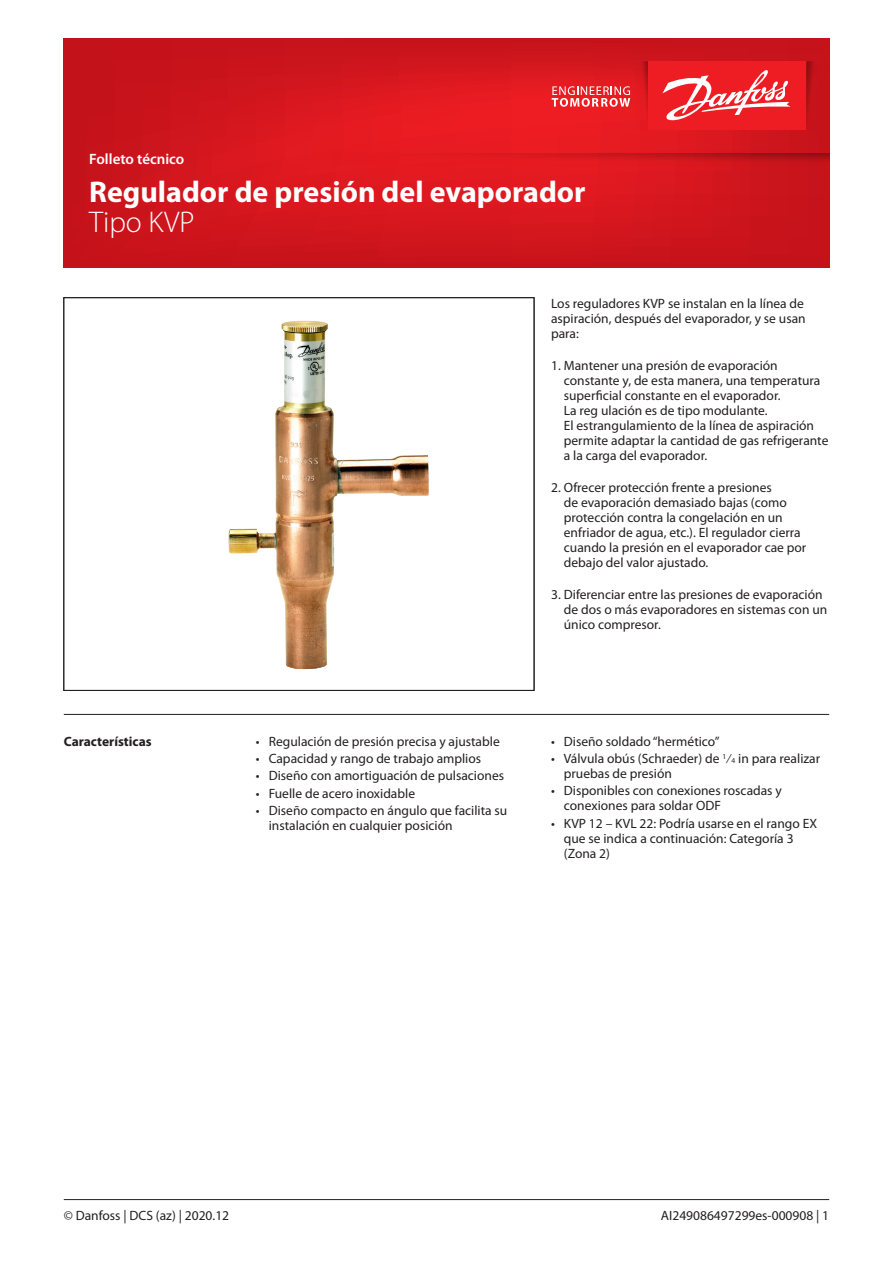
<style>
.page{position:relative;width:893px;height:1263px;background:#fff}
.page>*{position:absolute;margin:0;border:0;box-sizing:border-box;transform-origin:0 0}
.t1{font:700 30px "Myriad Pro";color:#fff}
.t2{font:300 30px "Myriad Pro";color:#fff}
.t3{font:600 15px "Myriad Pro";color:#fff}
.Normtext{font:13.5px/15px "Myriad Pro";color:#231f20}
.Normtext__bold{font:700 13.5px "Myriad Pro";color:#231f20}
.s1{font-size:7.35px}
</style>
<div class="page">
<svg style="left:64px;top:38px;width:765px;height:230px;background:#d3151d"></svg>
<svg style="left:806px;top:61px;width:13px;height:69px"></svg>
<svg style="left:636px;top:61px;width:12px;height:69px"></svg>
<div style="left:648px;top:61px;width:158px;height:69px;background:#ee1d23"></div>
<svg style="left:552px;top:86px;width:78px;height:21px;background:#f0696d"></svg>
<svg style="left:662px;top:70px;width:128px;height:51px"></svg>
<svg style="left:332px;top:153px;width:497px;height:13px;background:#d4171d"></svg>
<hr style="left:64px;top:1199px;width:765px;height:1px;background:#231f20">
<img style="left:229px;top:323px;width:200px;height:346px">
<hr style="left:64px;top:714px;width:765px;height:1px;background:#231f20">
<p class="t3" style="left:89px;top:151px;width:96px">Folleto técnico</p>
<h1 class="t1" style="left:89px;top:175px;width:498px">Regulador de presión del evaporador</h1>
<h1 class="t2" style="left:89px;top:206px;width:107px">Tipo KVP</h1>
<p class="Normtext__bold" style="left:64px;top:734px;width:89px">Características</p>
<p class="Normtext" style="left:256px;top:734px;width:245px">• Regulación de presión precisa y ajustable</p>
<p class="Normtext" style="left:256px;top:752px;width:227px">• Capacidad y rango de trabajo amplios</p>
<p class="Normtext" style="left:256px;top:769px;width:250px">• Diseño con amortiguación de pulsaciones</p>
<p class="Normtext" style="left:256px;top:786px;width:161px">• Fuelle de acero inoxidable</p>
<p class="Normtext" style="left:269px;top:803px;width:240px;text-indent:-13px">• Diseño compacto en ángulo que facilita su instalación en cualquier posición</p>
<p class="Normtext" style="left:551px;top:296px;width:256px">Los reguladores KVP se instalan en la línea de aspiración, después del evaporador, y se usan para:</p>
<p class="Normtext" style="left:564px;top:358px;width:266px;text-indent:-13px">1. Mantener una presión de evaporación constante y, de esta manera, una temperatura superficial constante en el evaporador.<br>La reg ulación es de tipo modulante.<br>El estrangulamiento de la línea de aspiración permite adaptar la cantidad de gas refrigerante a la carga del evaporador.</p>
<p class="Normtext" style="left:564px;top:480px;width:244px;text-indent:-13px">2. Ofrecer protección frente a presiones<br>de evaporación demasiado bajas (como protección contra la congelación en un enfriador de agua, etc.). El regulador cierra cuando la presión en el evaporador cae por debajo del valor ajustado.</p>
<p class="Normtext" style="left:564px;top:587px;width:265px;text-indent:-13px">3. Diferenciar entre las presiones de evaporación de dos o más evaporadores en sistemas con un único compresor.</p>
<p class="Normtext" style="left:551px;top:734px;width:170px">• Diseño soldado “hermético”</p>
<p class="Normtext" style="left:564px;top:752px;width:258px;text-indent:-13px">• Válvula obús (Schraeder) de <sup>1</sup>⁄<span class="s1">4</span> in para realizar pruebas de presión</p>
<p class="Normtext" style="left:564px;top:784px;width:220px;text-indent:-13px">• Disponibles con conexiones roscadas y conexiones para soldar ODF</p>
<p class="Normtext" style="left:564px;top:816px;width:255px;text-indent:-13px">• KVP 12 – KVL 22: Podría usarse en el rango EX que se indica a continuación: Categoría 3 (Zona 2)</p>
<p class="Normtext" style="left:64px;top:1209px;width:167px">© Danfoss | DCS (az) | 2020.12</p>
<p class="Normtext" style="left:661px;top:1209px;width:170px">AI249086497299es-000908 | 1</p>
</div>
